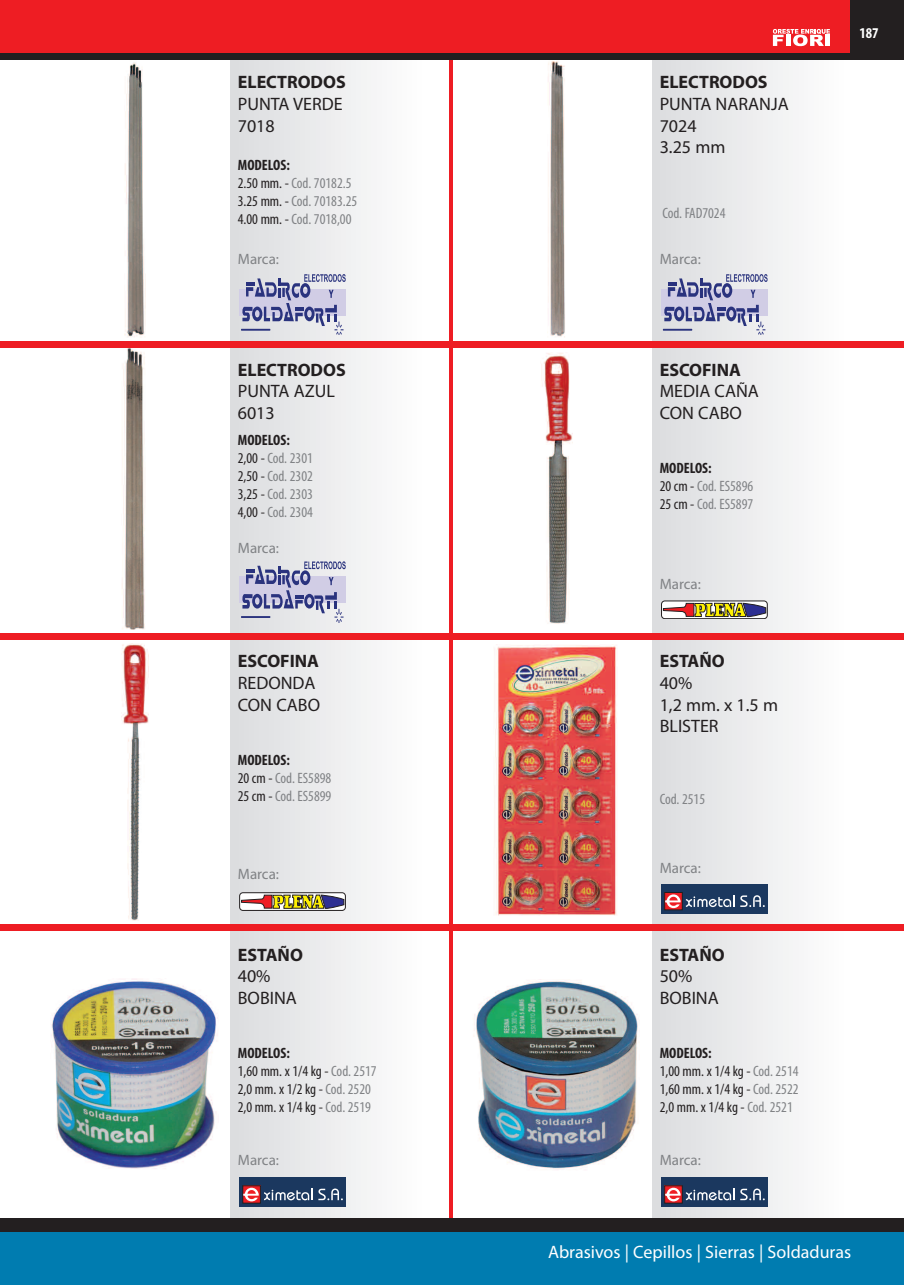
<style>
.page{position:relative;width:904px;height:1285px;background:#fff}
.page>*{position:absolute;margin:0;border:0;box-sizing:border-box;transform-origin:0 0}
.t1{font:18px/21.6px "Myriad Pro";color:#231f20}
.t2{font:700 18px "Myriad Pro";color:#231f20}
.t3{font:18px "Myriad Pro";color:#fff}
.t4{font:condensed 15px/18px "Myriad Pro";color:#808285}
.t5{font:condensed 15px/18px "Myriad Pro";color:#231f20}
.t6{font:15px "Myriad Pro";color:#808285}
.t7{font:700 condensed 15px "Myriad Pro";color:#fff}
.s1{font-weight:700;color:#231f20}
.s2{color:#231f20}
.s3{font-weight:700}
.s4{color:#808285}
</style>
<div class="page">
<img style="left:124px;top:62px;width:21px;height:276px">
<img style="left:548px;top:61px;width:17px;height:277px">
<img style="left:122px;top:347px;width:25px;height:283px">
<img style="left:541px;top:353px;width:32px;height:271px">
<img style="left:121px;top:643px;width:27px;height:277px">
<img style="left:494px;top:644px;width:123px;height:272px">
<img style="left:51px;top:978px;width:167px;height:191px">
<img style="left:473px;top:979px;width:166px;height:191px">
<div style="left:0;top:1231px;width:904px;height:53px;background:#007cb0"></div>
<div style="left:230px;top:60px;width:192px;height:1171px;background:linear-gradient(to right,#dadbdd,#fefdfd)"></div>
<div style="left:652px;top:60px;width:191px;height:1171px;background:linear-gradient(to right,#dadbdd,#fefdfd)"></div>
<svg style="left:241px;top:274px;width:105px;height:61px;background:#b0b2cc"></svg>
<div style="left:0;top:632px;width:904px;height:7px;background:#ee1d23"></div>
<div style="left:0;top:924px;width:904px;height:6px;background:#ee1d23"></div>
<svg style="left:662px;top:274px;width:105px;height:61px;background:#b0b1cc"></svg>
<svg style="left:241px;top:561px;width:105px;height:61px;background:#b0b1cc"></svg>
<div style="left:661px;top:600px;width:106px;height:18px;border:1px solid #231f20;border-radius:3px"></div>
<svg style="left:663px;top:602px;width:103px;height:15px"></svg>
<div style="left:239px;top:892px;width:107px;height:18px;border:1px solid #231f20;border-radius:3px"></div>
<svg style="left:241px;top:894px;width:103px;height:14px"></svg>
<div style="left:661px;top:883px;width:106px;height:30px;background:#1b385f"></div>
<div style="left:664px;top:892px;width:18px;height:17px;border:1px solid #231f20"></div>
<svg style="left:686px;top:895px;width:48px;height:11px"></svg>
<svg style="left:740px;top:895px;width:24px;height:11px"></svg>
<svg style="left:665px;top:894px;width:15px;height:13px"></svg>
<div style="left:239px;top:1176px;width:107px;height:30px;background:#1b385f"></div>
<div style="left:242px;top:1185px;width:18px;height:17px;border:1px solid #231f20"></div>
<svg style="left:318px;top:1188px;width:25px;height:11px"></svg>
<svg style="left:243px;top:1187px;width:69px;height:14px"></svg>
<div style="left:661px;top:1176px;width:106px;height:30px;background:#1b385f"></div>
<div style="left:664px;top:1185px;width:18px;height:17px;border:1px solid #231f20"></div>
<svg style="left:686px;top:1188px;width:48px;height:12px"></svg>
<svg style="left:740px;top:1188px;width:24px;height:11px"></svg>
<svg style="left:665px;top:1187px;width:15px;height:14px"></svg>
<hr style="left:449px;top:60px;width:4px;height:1158px;background:#ee1d23">
<div style="left:0;top:341px;width:904px;height:6px;background:#ee1d23"></div>
<div style="left:0;top:0;width:904px;height:53px;background:#ee1d23"></div>
<div style="left:850px;top:0;width:54px;height:53px;background:#231f20"></div>
<div style="left:0;top:53px;width:904px;height:6px;background:#231f20"></div>
<div style="left:0;top:1217px;width:904px;height:14px;background:#231f20"></div>
<svg style="left:773px;top:29px;width:57px;height:17px"></svg>
<hr style="left:825px;top:35px;width:4px;height:11px;background:#fff">
<p class="t2" style="left:238px;top:75px;width:109px">ELECTRODOS</p>
<p class="t1" style="left:238px;top:94px;width:106px">PUNTA VERDE<br>7018</p>
<p class="t4" style="left:238px;top:158px;width:121px"><span class="s1">MODELOS:<br></span><span class="s2">2.50 mm. -</span> Cod. 70182.5<br><span class="s2">3.25 mm. -</span> Cod. 70183.25<br><span class="s2">4.00 mm. -</span> Cod. 7018,00</p>
<p class="t6" style="left:238px;top:253px;width:43px">Marca:</p>
<p class="t2" style="left:238px;top:363px;width:109px">ELECTRODOS</p>
<p class="t1" style="left:238px;top:382px;width:98px">PUNTA AZUL<br>6013</p>
<p class="t4" style="left:238px;top:432px;width:77px"><span class="s1">MODELOS:<br></span><span class="s2">2,00 -</span> Cod. 2301<br><span class="s2">2,50 -</span> Cod. 2302<br><span class="s2">3,25 -</span> Cod. 2303<br><span class="s2">4,00 -</span> Cod. 2304</p>
<p class="t6" style="left:238px;top:542px;width:43px">Marca:</p>
<p class="t2" style="left:238px;top:654px;width:83px">ESCOFINA</p>
<p class="t1" style="left:238px;top:673px;width:84px">REDONDA<br>CON CABO</p>
<p class="t4" style="left:238px;top:751px;width:95px"><span class="s1">MODELOS:<br></span><span class="s2">20 cm -</span> Cod. ES5898<br><span class="s2">25 cm -</span> Cod. ES5899</p>
<p class="t6" style="left:238px;top:868px;width:43px">Marca:</p>
<p class="t2" style="left:238px;top:947px;width:67px">ESTAÑO</p>
<p class="t1" style="left:238px;top:966px;width:61px">40%<br>BOBINA</p>
<p class="t5" style="left:238px;top:1044px;width:140px"><span class="s3">MODELOS:<br></span>1,60 mm. x 1/4 kg - <span class="s4">Cod. 2517<br></span>2,0 mm. x 1/2 kg - <span class="s4">Cod. 2520<br></span>2,0 mm. x 1/4 kg - <span class="s4">Cod. 2519</span></p>
<p class="t6" style="left:238px;top:1154px;width:43px">Marca:</p>
<p class="t2" style="left:659px;top:75px;width:109px">ELECTRODOS</p>
<p class="t1" style="left:659px;top:94px;width:131px">PUNTA NARANJA<br>7024<br>3.25 mm</p>
<p class="t4" style="left:662px;top:206px;width:65px">Cod. FAD7024</p>
<p class="t6" style="left:659px;top:253px;width:43px">Marca:</p>
<p class="t7" style="left:859px;top:28px;width:21px">187</p>
<p class="t2" style="left:659px;top:363px;width:83px">ESCOFINA</p>
<p class="t1" style="left:659px;top:382px;width:101px">MEDIA CAÑA<br>CON CABO</p>
<p class="t4" style="left:659px;top:460px;width:95px"><span class="s1">MODELOS:<br></span><span class="s2">20 cm -</span> Cod. ES5896<br><span class="s2">25 cm -</span> Cod. ES5897</p>
<p class="t6" style="left:659px;top:578px;width:43px">Marca:</p>
<p class="t2" style="left:659px;top:654px;width:67px">ESTAÑO</p>
<p class="t1" style="left:659px;top:673px;width:120px">40%<br>1,2 mm. x 1.5 m<br>BLISTER</p>
<p class="t4" style="left:659px;top:790px;width:47px">Cod. 2515</p>
<p class="t6" style="left:659px;top:862px;width:43px">Marca:</p>
<p class="t2" style="left:659px;top:947px;width:67px">ESTAÑO</p>
<p class="t1" style="left:659px;top:966px;width:61px">50%<br>BOBINA</p>
<p class="t5" style="left:659px;top:1044px;width:140px"><span class="s3">MODELOS:<br></span>1,00 mm. x 1/4 kg - <span class="s4">Cod. 2514<br></span>1,60 mm. x 1/4 kg - <span class="s4">Cod. 2522<br></span>2,0 mm. x 1/4 kg - <span class="s4">Cod. 2521</span></p>
<p class="t6" style="left:659px;top:1154px;width:43px">Marca:</p>
<p class="t3" style="left:548px;top:1244px;width:305px">Abrasivos | Cepillos | Sierras | Soldaduras</p>
</div>
